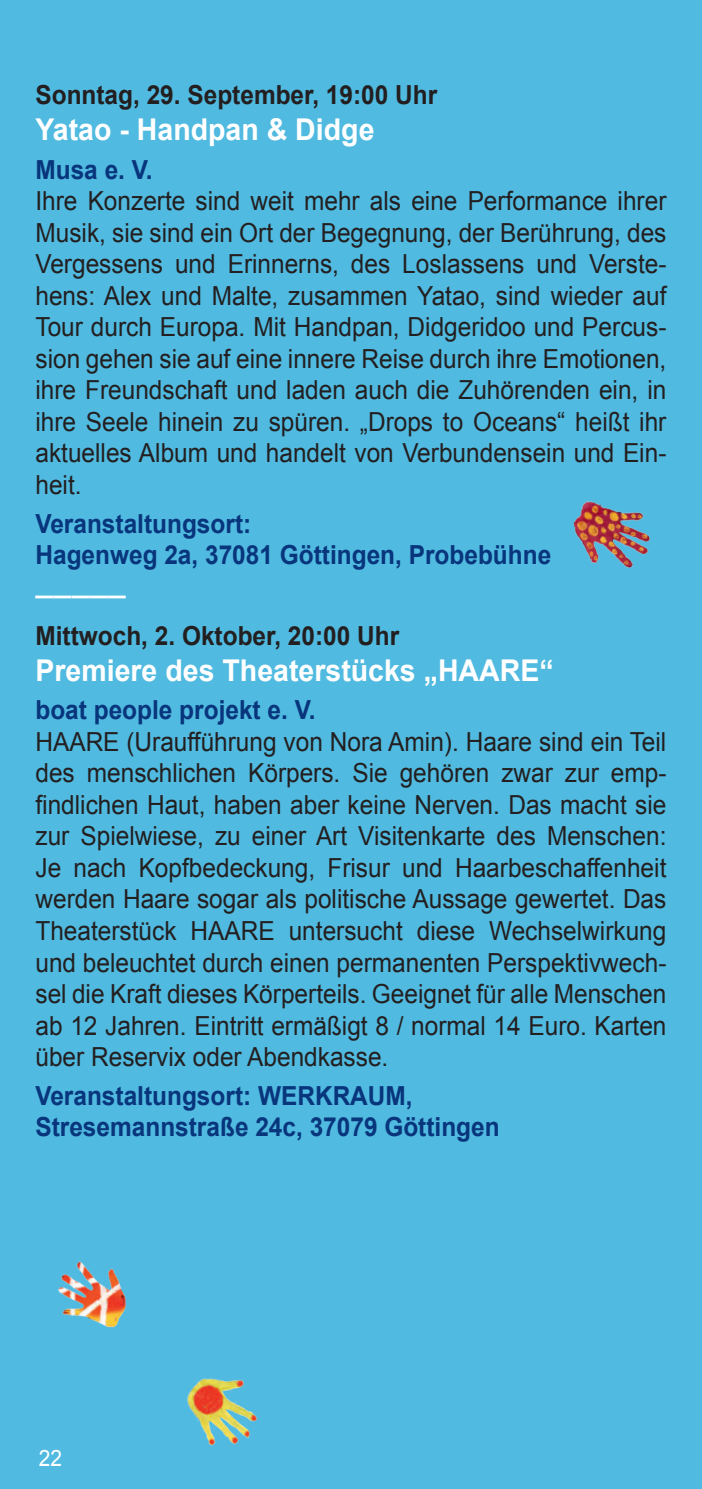
<style>
.page{position:relative;width:702px;height:1489px;background:#fff}
.page>*{position:absolute;margin:0;border:0;box-sizing:border-box;transform-origin:0 0}
.t1{font:35px "Arial";color:#fff;scale:.93 1}
.ü2{font:700 30px "Arial";color:#fff;scale:.95 1}
.t2{font:26.25px/31.5px "Arial";color:#231f20;text-align:justify;scale:.93 1}
.t3{font:700 26.25px "Arial";color:#08357c;scale:.93 1}
.t4{font:700 26.25px "Arial";color:#231f20;scale:.93 1}
.t5{font:22.5px "Arial";color:#fff;scale:.93 1}
</style>
<div class="page">
<div style="left:0;top:0;width:702px;height:1488px;background:#50bae0"></div>
<img style="left:187px;top:1378px;width:70px;height:68px">
<img style="left:573px;top:501px;width:78px;height:67px">
<img style="left:58px;top:1261px;width:68px;height:67px">
<p class="t4" style="left:35px;top:77px;width:433px">Sonntag, 29. September, 19:00 Uhr</p>
<p class="ü2" style="left:35px;top:110px;width:358px">Yatao - Handpan &amp; Didge</p>
<p class="t3" style="left:35px;top:152px;width:127px">Musa e. V.</p>
<p class="t2" style="left:35px;top:186px;width:680px">Ihre Konzerte sind weit mehr als eine Performance ihrer Musik, sie sind ein Ort der Begegnung, der Berührung, des Vergessens und Erinnerns, des Loslassens und Verste&shy;hens: Alex und Malte, zusammen Yatao, sind wieder auf Tour durch Europa. Mit Handpan, Didgeridoo und Percus&shy;sion gehen sie auf eine innere Reise durch ihre Emotionen, ihre Freundschaft und laden auch die Zuhörenden ein, in ihre Seele hinein zu spüren. „Drops to Oceans“ heißt ihr aktuelles Album und handelt von Verbundensein und Ein&shy;heit.</p>
<p class="t3" style="left:35px;top:506px;width:233px">Veranstaltungsort:</p>
<p class="t3" style="left:35px;top:537px;width:556px">Hagenweg 2a, 37081 Göttingen, Probebühne</p>
<p class="t1" style="left:35px;top:571px;width:99px">–––––</p>
<p class="t4" style="left:35px;top:618px;width:392px">Mittwoch, 2. Oktober, 20:00 Uhr</p>
<p class="ü2" style="left:35px;top:650px;width:547px">Premiere des Theaterstücks „HAARE“</p>
<p class="t3" style="left:35px;top:692px;width:303px">boat people projekt e. V.</p>
<p class="t2" style="left:35px;top:726px;width:680px">HAARE (Uraufführung von Nora Amin). Haare sind ein Teil des menschlichen Körpers. Sie gehören zwar zur emp&shy;findlichen Haut, haben aber keine Nerven. Das macht sie zur Spielwiese, zu einer Art Visitenkarte des Menschen:<br>Je nach Kopfbedeckung, Frisur und Haarbeschaffenheit werden Haare sogar als politische Aussage gewertet. Das Theaterstück HAARE untersucht diese Wechselwirkung und beleuchtet durch einen permanenten Perspektivwech&shy;sel die Kraft dieses Körperteils. Geeignet für alle Menschen ab 12 Jahren. Eintritt ermäßigt 8 / normal 14 Euro. Karten über Reservix oder Abendkasse.</p>
<p class="t3" style="left:35px;top:1077px;width:407px">Veranstaltungsort: WERKRAUM,</p>
<p class="t3" style="left:35px;top:1109px;width:500px">Stresemannstraße 24c, 37079 Göttingen</p>
<p class="t5" style="left:39px;top:1442px;width:27px">22</p>
</div>
